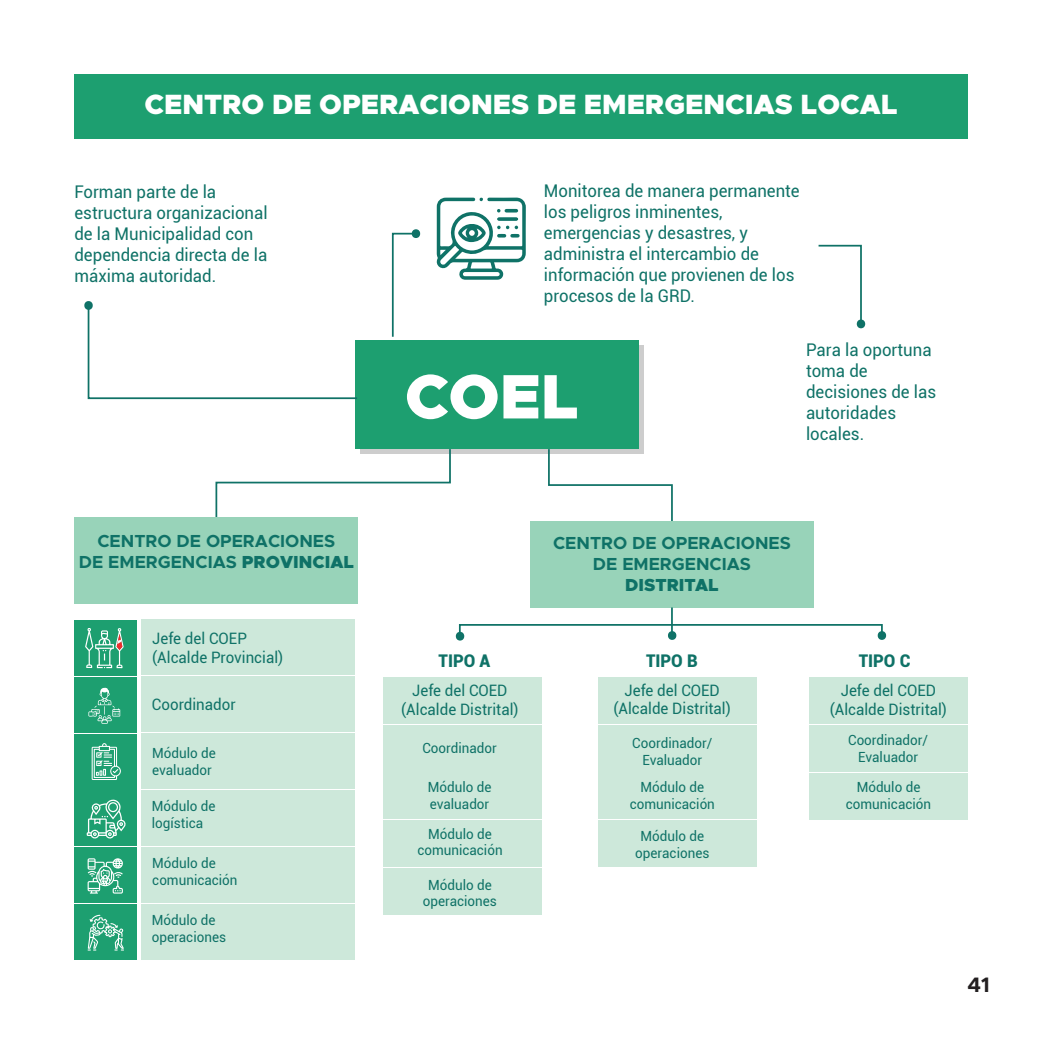
<style>
.page{position:relative;width:1042px;height:1042px;background:#fff}
.page>*{position:absolute;margin:0;border:0;box-sizing:border-box;transform-origin:0 0}
.t1{font:900 63px "Metropolis";color:#fff}
.t2{font:900 28px "Metropolis";color:#fff}
.t3{font:700 21px "Metropolis";color:#231f20}
.t4{font:17.5px/21px "Roboto";color:#0f7267;scale:.96 1}
.t5{font:700 17.5px/21px "Metropolis";color:#0f7267;text-align:center}
.t6{font:900 17.5px "Roboto";color:#0f7267;scale:.96 1}
.t7{font:900 17.5px "Metropolis";color:#0f7267}
.t8{font:15.75px/18.9px "Roboto";color:#0f7267;text-align:center;scale:.96 1}
.t9{font:14px/16.8px "Roboto";color:#0f7267;text-align:center;scale:.96 1}
.s1{font-weight:900}
</style>
<div class="page">
<div style="left:360px;top:345px;width:283px;height:109px;background:#cdcdcd"></div>
<div style="left:355px;top:340px;width:284px;height:109px;background:#1d9f70"></div>
<svg style="left:215px;top:449px;width:236px;height:68px"></svg>
<svg style="left:548px;top:447px;width:125px;height:74px"></svg>
<svg style="left:391px;top:229px;width:30px;height:108px"></svg>
<svg style="left:84px;top:301px;width:273px;height:99px"></svg>
<svg style="left:818px;top:244px;width:48px;height:84px"></svg>
<div style="left:74px;top:74px;width:893px;height:65px;background:#1d9f70"></div>
<div style="left:74px;top:517px;width:284px;height:87px;background:#98d3b9"></div>
<div style="left:530px;top:521px;width:284px;height:86px;background:#98d3b9"></div>
<div style="left:141px;top:620px;width:214px;height:55px;background:#cde8da"></div>
<div style="left:141px;top:677px;width:214px;height:55px;background:#cde8da"></div>
<div style="left:141px;top:733px;width:214px;height:55px;background:#cde8da"></div>
<div style="left:141px;top:790px;width:214px;height:55px;background:#cde8da"></div>
<div style="left:141px;top:847px;width:214px;height:55px;background:#cde8da"></div>
<div style="left:141px;top:904px;width:214px;height:55px;background:#cde8da"></div>
<div style="left:74px;top:620px;width:63px;height:55px;background:#1d9f70"></div>
<div style="left:74px;top:677px;width:63px;height:55px;background:#1d9f70"></div>
<div style="left:74px;top:734px;width:63px;height:55px;background:#1d9f70"></div>
<div style="left:74px;top:791px;width:63px;height:55px;background:#1d9f70"></div>
<div style="left:74px;top:848px;width:63px;height:55px;background:#1d9f70"></div>
<div style="left:74px;top:905px;width:63px;height:55px;background:#1d9f70"></div>
<div style="left:382px;top:677px;width:159px;height:46px;background:#cde8da"></div>
<div style="left:382px;top:725px;width:159px;height:46px;background:#cde8da"></div>
<div style="left:382px;top:772px;width:159px;height:47px;background:#cde8da"></div>
<div style="left:382px;top:820px;width:159px;height:46px;background:#cde8da"></div>
<div style="left:382px;top:868px;width:159px;height:46px;background:#cde8da"></div>
<div style="left:597px;top:677px;width:159px;height:46px;background:#cde8da"></div>
<div style="left:597px;top:725px;width:159px;height:46px;background:#cde8da"></div>
<div style="left:597px;top:773px;width:159px;height:46px;background:#cde8da"></div>
<div style="left:597px;top:820px;width:159px;height:47px;background:#cde8da"></div>
<div style="left:808px;top:677px;width:159px;height:47px;background:#cde8da"></div>
<div style="left:808px;top:725px;width:159px;height:47px;background:#cde8da"></div>
<div style="left:808px;top:773px;width:159px;height:46px;background:#cde8da"></div>
<svg style="left:455px;top:624px;width:432px;height:16px"></svg>
<hr style="left:671px;top:607px;width:2px;height:28px;background:#0f7267">
<svg style="left:436px;top:197px;width:90px;height:83px"></svg>
<svg style="left:87px;top:799px;width:39px;height:40px"></svg>
<svg style="left:92px;top:743px;width:29px;height:37px"></svg>
<svg style="left:87px;top:858px;width:36px;height:35px"></svg>
<svg style="left:88px;top:915px;width:36px;height:35px"></svg>
<svg style="left:85px;top:628px;width:39px;height:40px"></svg>
<svg style="left:88px;top:687px;width:32px;height:37px"></svg>
<h2 class="t2" style="left:144px;top:86px;width:755px">CENTRO DE OPERACIONES DE EMERGENCIAS LOCAL</h2>
<p class="t4" style="left:74px;top:181px;width:203px">Forman parte de la estructura organizacional de la Municipalidad con dependencia directa de la máxima autoridad.</p>
<p class="t4" style="left:544px;top:179px;width:268px">Monitorea de manera permanente los peligros inminentes, emergencias y desastres, y administra el intercambio de información que provienen de los procesos de la GRD.</p>
<h1 class="t1" style="left:405px;top:356px;width:175px">COEL</h1>
<p class="t4" style="left:806px;top:339px;width:137px">Para la oportuna toma de decisiones de las autoridades locales.</p>
<p class="t5" style="left:79px;top:530px;width:276px">CENTRO DE OPERACIONES<br>DE EMERGENCIAS <span class="s1">PROVINCIAL</span></p>
<p class="t5" style="left:553px;top:532px;width:239px">CENTRO DE OPERACIONES<br>DE EMERGENCIAS</p>
<p class="t7" style="left:625px;top:574px;width:95px">DISTRITAL</p>
<p class="t8" style="left:152px;top:629px;width:138px;text-align:left">Jefe del COEP (Alcalde Provincial)</p>
<p class="t8" style="left:152px;top:694px;width:89px">Coordinador</p>
<p class="t9" style="left:152px;top:744px;width:68px;text-align:left">Módulo de evaluador</p>
<p class="t9" style="left:152px;top:797px;width:68px;text-align:left">Módulo de logística</p>
<p class="t9" style="left:152px;top:854px;width:90px;text-align:left">Módulo de comunicación</p>
<p class="t9" style="left:152px;top:911px;width:79px;text-align:left">Módulo de operaciones</p>
<p class="t6" style="left:439px;top:648px;width:55px">TIPO A</p>
<p class="t6" style="left:646px;top:648px;width:55px">TIPO B</p>
<p class="t6" style="left:859px;top:648px;width:55px">TIPO C</p>
<p class="t8" style="left:401px;top:680px;width:124px">Jefe del COED (Alcalde Distrital)</p>
<p class="t9" style="left:422px;top:739px;width:79px">Coordinador</p>
<p class="t9" style="left:428px;top:778px;width:68px;text-align:left">Módulo de evaluador</p>
<p class="t9" style="left:417px;top:824px;width:90px">Módulo de comunicación</p>
<p class="t9" style="left:423px;top:876px;width:79px">Módulo de operaciones</p>
<p class="t8" style="left:613px;top:680px;width:124px">Jefe del COED (Alcalde Distrital)</p>
<p class="t9" style="left:632px;top:734px;width:85px">Coordinador/<br>Evaluador</p>
<p class="t9" style="left:630px;top:778px;width:90px">Módulo de comunicación</p>
<p class="t9" style="left:635px;top:827px;width:79px">Módulo de operaciones</p>
<p class="t8" style="left:830px;top:680px;width:124px">Jefe del COED (Alcalde Distrital)</p>
<p class="t9" style="left:848px;top:731px;width:85px">Coordinador/<br>Evaluador</p>
<p class="t9" style="left:846px;top:778px;width:90px">Módulo de comunicación</p>
<p class="t3" style="left:967px;top:971px;width:24px">41</p>
</div>
